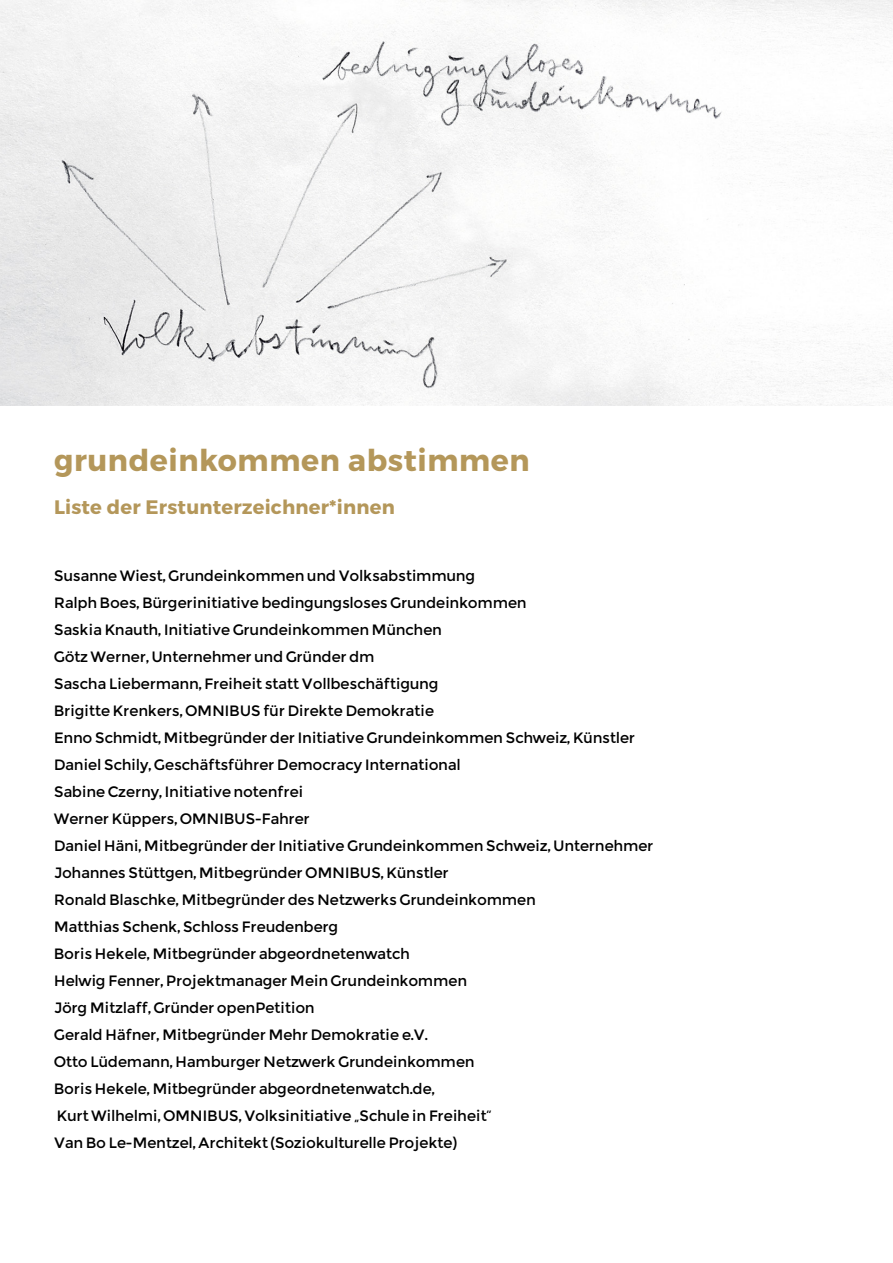
<style>
.page{position:relative;width:893px;height:1263px;background:#fff}
.page>*{position:absolute;margin:0;border:0;box-sizing:border-box;transform-origin:0 0}
.t1{font:700 30px "Montserrat";letter-spacing:.02em;color:#b4975a}
.t2{font:700 19.5px "Montserrat";letter-spacing:.01em;color:#b4975a}
.t3{font:15px/27px "Montserrat";letter-spacing:-.025em;color:#000}
</style>
<div class="page">
<img style="left:0;top:0;width:893px;height:406px">
<h1 class="t1" style="left:54px;top:441px;width:477px">grundeinkommen abstimmen</h1>
<h2 class="t2" style="left:54px;top:495px;width:342px">Liste der Erstunterzeichner*innen</h2>
<p class="t3" style="left:54px;top:562px;width:601px">Susanne Wiest, Grundeinkommen und Volksabstimmung<br>Ralph Boes, Bürgerinitiative bedingungsloses Grundeinkommen<br>Saskia Knauth, Initiative Grundeinkommen München<br>Götz Werner, Unternehmer und Gründer dm<br>Sascha Liebermann, Freiheit statt Vollbeschäftigung<br>Brigitte Krenkers, OMNIBUS für Direkte Demokratie<br>Enno Schmidt, Mitbegründer der Initiative Grundeinkommen Schweiz, Künstler Daniel Schily, Geschäftsführer Democracy International<br>Sabine Czerny, Initiative notenfrei<br>Werner Küppers, OMNIBUS-Fahrer<br>Daniel Häni, Mitbegründer der Initiative Grundeinkommen Schweiz, Unternehmer Johannes Stüttgen, Mitbegründer OMNIBUS, Künstler<br>Ronald Blaschke, Mitbegründer des Netzwerks Grundeinkommen<br>Matthias Schenk, Schloss Freudenberg<br>Boris Hekele, Mitbegründer abgeordnetenwatch<br>Helwig Fenner, Projektmanager Mein Grundeinkommen<br>Jörg Mitzlaff, Gründer openPetition<br>Gerald Häfner, Mitbegründer Mehr Demokratie e.V.<br>Otto Lüdemann, Hamburger Netzwerk Grundeinkommen<br>Boris Hekele, Mitbegründer abgeordnetenwatch.de,<br>Kurt Wilhelmi, OMNIBUS, Volksinitiative „Schule in Freiheit“<br>Van Bo Le-Mentzel, Architekt (Soziokulturelle Projekte)</p>
</div>
